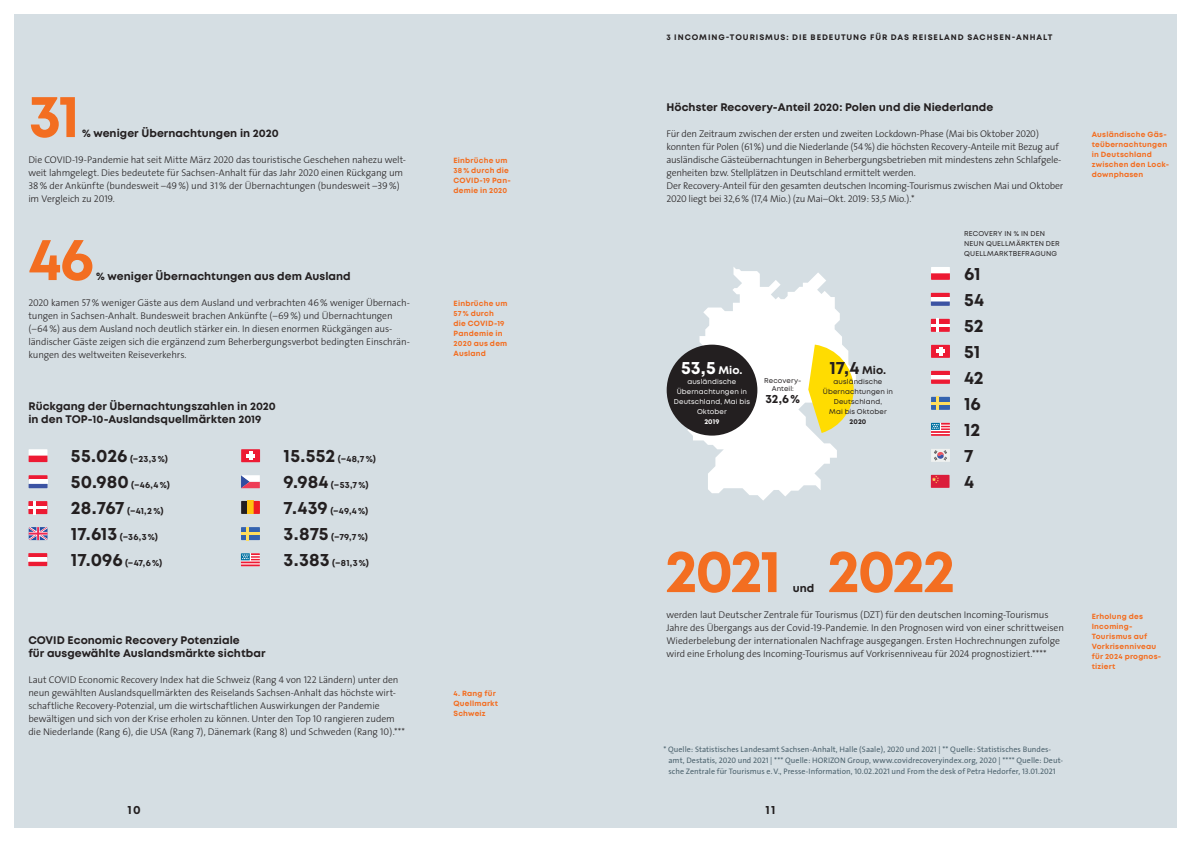
<style>
.page{position:relative;width:1191px;height:842px;background:#fff}
.page>*{position:absolute;margin:0;border:0;box-sizing:border-box;transform-origin:0 0}
.t1{font:700 60px "Mont";letter-spacing:-.05em;color:#f36e21}
.t2{font:700 18px/26px "Mont";letter-spacing:-.005em;color:#231f20}
.t3{font:700 18px "Mont";color:#fff}
.t4{font:700 12px "Mont";color:#231f20}
.t5{font:700 11px/13px "Mont";letter-spacing:.005em;color:#231f20}
.t6{font:300 9.8px/13px "The Sans";letter-spacing:-.01em;color:#231f20}
.t7{font:700 9px "Mont";letter-spacing:.015em;color:#231f20}
.t8{font:8px/11px "The Sans";letter-spacing:.005em;color:#4d636e}
.t9{font:700 8px "Mont";letter-spacing:.115em;color:#231f20}
.t10{font:700 7.5px/10px "Mont";letter-spacing:.03em;color:#f36e21}
.t11{font:7px/10px "Mont";letter-spacing:.02em;color:#231f20;text-align:center}
.t12{font:7px/10px "Mont";letter-spacing:.02em;color:#fff;text-align:center}
.t13{font:700 7px "Mont";color:#fff}
.t14{font:700 7px "Mont";color:#231f20}
.s1{font-family:"The Sans Light Caps";font-weight:400}
.s2{font-size:18px}
.s3{font-size:11px}
.s4{font-family:"The Sans Caps"}
</style>
<div class="page">
<div style="left:14px;top:14px;width:1162px;height:814px;background:#d5dee3"></div>
<svg style="left:683px;top:267px;width:173px;height:234px;fill:#fff"></svg>
<svg style="left:29px;top:475px;width:19px;height:13px"></svg>
<svg style="left:931px;top:293px;width:18px;height:13px"></svg>
<div style="left:241px;top:449px;width:19px;height:13px;background:#ed1a33"></div>
<svg style="left:246px;top:451px;width:9px;height:9px"></svg>
<div style="left:931px;top:345px;width:19px;height:13px;background:#ed1a33"></div>
<svg style="left:936px;top:347px;width:8px;height:9px"></svg>
<div style="left:931px;top:449px;width:19px;height:13px;background:#eff1f0"></div>
<svg style="left:934px;top:450px;width:13px;height:10px"></svg>
<div style="left:931px;top:475px;width:18px;height:13px;background:#db1d3b"></div>
<svg style="left:932px;top:476px;width:6px;height:7px"></svg>
<svg style="left:29px;top:449px;width:18px;height:13px"></svg>
<svg style="left:931px;top:267px;width:19px;height:13px"></svg>
<div style="left:28px;top:501px;width:19px;height:13px;background:#ed1a33"></div>
<svg style="left:34px;top:501px;width:2px;height:13px"></svg>
<hr style="left:28px;top:506px;width:19px;height:3px;background:#fff">
<svg style="left:931px;top:319px;width:18px;height:13px"></svg>
<div style="left:241px;top:527px;width:19px;height:13px;background:#3463af"></div>
<svg style="left:246px;top:527px;width:3px;height:13px"></svg>
<hr style="left:241px;top:532px;width:19px;height:3px;background:#ffde5d">
<svg style="left:931px;top:397px;width:19px;height:13px"></svg>
<svg style="left:241px;top:553px;width:19px;height:13px"></svg>
<svg style="left:931px;top:423px;width:19px;height:13px"></svg>
<div style="left:666px;top:345px;width:91px;height:91px;background:#231f20;border-radius:50%"></div>
<svg style="left:808px;top:345px;width:45px;height:88px"></svg>
<svg style="left:28px;top:553px;width:19px;height:13px"></svg>
<svg style="left:931px;top:371px;width:19px;height:13px"></svg>
<svg style="left:241px;top:501px;width:6px;height:13px"></svg>
<div style="left:247px;top:501px;width:7px;height:13px;background:#fec210"></div>
<svg style="left:254px;top:501px;width:6px;height:13px"></svg>
<svg style="left:241px;top:475px;width:19px;height:13px"></svg>
<svg style="left:29px;top:527px;width:19px;height:13px"></svg>
<h1 class="t1" style="left:28px;top:77px;width:53px">31</h1>
<p class="t5" style="left:82px;top:127px;width:198px">% weniger Übernachtungen in 2020</p>
<p class="t6" style="left:28px;top:153px;width:379px">Die COVID-<span class="s1">19</span>-Pandemie hat seit Mitte März <span class="s1">2020</span> das touristische Geschehen nahezu welt&shy;weit lahmgelegt. Dies bedeutete für Sachsen-Anhalt für das Jahr <span class="s1">2020</span> einen Rückgang um <span class="s1">38</span>% der Ankünfte (bundesweit –<span class="s1">49</span>%) und <span class="s1">31</span>% der Übernachtungen (bundesweit –<span class="s1">39</span>%) im Vergleich zu <span class="s1">2019</span>.</p>
<h1 class="t1" style="left:28px;top:220px;width:67px">46</h1>
<p class="t5" style="left:96px;top:270px;width:256px">% weniger Übernachtungen aus dem Ausland</p>
<p class="t6" style="left:28px;top:296px;width:383px"><span class="s1">2020</span> kamen <span class="s1">57</span>% weniger Gäste aus dem Ausland und verbrachten <span class="s1">46</span>% weniger Übernach&shy;tungen in Sachsen-Anhalt. Bundesweit brachen Ankünfte (–<span class="s1">69</span>%) und Übernachtungen (–<span class="s1">64</span>%) aus dem Ausland noch deutlich stärker ein. In diesen enormen Rückgängen aus&shy;ländischer Gäste zeigen sich die ergänzend zum Beherbergungsverbot bedingten Einschrän&shy;kungen des weltweiten Reiseverkehrs.</p>
<p class="t5" style="left:28px;top:400px;width:249px">Rückgang der Übernachtungszahlen in 2020 in den TOP-10-Auslandsquellmärkten 2019</p>
<p class="t7" style="left:71px;top:453px;width:98px"><span class="s2">55.026</span> (−23,3%)</p>
<p class="t7" style="left:71px;top:479px;width:100px"><span class="s2">50.980</span> (−46,4%)</p>
<p class="t7" style="left:71px;top:505px;width:94px"><span class="s2">28.767</span> (−41,2%)</p>
<p class="t7" style="left:71px;top:531px;width:89px"><span class="s2">17.613</span> (−36,3%)</p>
<p class="t7" style="left:71px;top:557px;width:93px"><span class="s2">17.096</span> (−47,6%)</p>
<p class="t7" style="left:284px;top:453px;width:94px"><span class="s2">15.552</span> (−48,7%)</p>
<p class="t7" style="left:284px;top:479px;width:87px"><span class="s2">9.984</span> (−53,7%)</p>
<p class="t7" style="left:284px;top:505px;width:86px"><span class="s2">7.439</span> (−49,4%)</p>
<p class="t7" style="left:284px;top:531px;width:86px"><span class="s2">3.875</span> (−79,7%)</p>
<p class="t7" style="left:284px;top:557px;width:87px"><span class="s2">3.383</span> (−81,3%)</p>
<p class="t5" style="left:28px;top:634px;width:239px">COVID Economic Recovery Potenziale<br>für ausgewählte Auslandsmärkte sichtbar</p>
<p class="t6" style="left:28px;top:673px;width:378px">Laut COVID Economic Recovery Index hat die Schweiz (Rang <span class="s1">4</span> von <span class="s1">122</span> Ländern) unter den neun gewählten Auslandsquellmärkten des Reiselands Sachsen-Anhalt das höchste wirt&shy;schaftliche Recovery-Potenzial, um die wirtschaftlichen Auswirkungen der Pandemie bewältigen und sich von der Krise erholen zu können. Unter den Top <span class="s1">10</span> rangieren zudem die Niederlande (Rang <span class="s1">6</span>), die USA (Rang <span class="s1">7</span>), Dänemark (Rang <span class="s1">8</span>) und Schweden (Rang <span class="s1">10</span>).***</p>
<p class="t10" style="left:453px;top:156px;width:59px">Einbrüche um<br>38% durch die<br>COVID-19 Pan&shy;demie in 2020</p>
<p class="t10" style="left:453px;top:299px;width:55px">Einbrüche um<br>57% durch die COVID-19<br>Pandemie in<br>2020 aus dem<br>Ausland</p>
<p class="t10" style="left:453px;top:688px;width:46px">4. Rang für<br>Quellmarkt<br>Schweiz</p>
<p class="t9" style="left:666px;top:32px;width:387px">3 INCOMING-TOURISMUS: DIE BEDEUTUNG FÜR DAS REISELAND SACHSEN-ANHALT</p>
<p class="t5" style="left:666px;top:101px;width:328px">Höchster Recovery-Anteil 2020: Polen und die Niederlande</p>
<p class="t6" style="left:666px;top:127px;width:398px">Für den Zeitraum zwischen der ersten und zweiten Lockdown-Phase (Mai bis Oktober <span class="s1">2020</span>) konnten für Polen (<span class="s1">61</span>%) und die Niederlande (<span class="s1">54</span>%) die höchsten Recovery-Anteile mit Bezug auf ausländische Gästeübernachtungen in Beherbergungsbetrieben mit mindestens zehn Schlafgele&shy;genheiten bzw. Stellplätzen in Deutschland ermittelt werden.<br>Der Recovery-Anteil für den gesamten deutschen Incoming-Tourismus zwischen Mai und Oktober <span class="s1">2020</span> liegt bei <span class="s1">32,6</span>% (<span class="s1">17,4</span> Mio.) (zu Mai–Okt. <span class="s1">2019</span>: <span class="s1">53,5</span> Mio.).*</p>
<h2 class="t3" style="left:681px;top:356px;width:63px">53,5 <span class="s3">Mio.</span></h2>
<p class="t12" style="left:674px;top:376px;width:78px">ausländische<br>Übernachtungen in<br>Deutschland, Mai bis<br>Oktober</p>
<p class="t13" style="left:704px;top:417px;width:17px">2019</p>
<p class="t11" style="left:764px;top:376px;width:39px;line-height:8px">Recovery-<br>Anteil:</p>
<p class="t4" style="left:765px;top:390px;width:36px">32,6%</p>
<h2 class="t2" style="left:829px;top:355px;width:58px">17,4 <span class="s3">Mio.</span></h2>
<p class="t11" style="left:823px;top:376px;width:72px">ausländische<br>Übernachtungen in<br>Deutschland,<br>Mai bis Oktober</p>
<p class="t14" style="left:849px;top:417px;width:18px">2020</p>
<p class="t11" style="left:964px;top:229px;width:97px;text-align:left">RECOVERY IN % IN DEN<br>NEUN QUELLMÄRKTEN DER<br>QUELLMARKTBEFRAGUNG</p>
<h2 class="t2" style="left:964px;top:261px;width:22px">61<br>54<br>52<br>51<br>42<br>16<br>12<br>7<br>4</h2>
<h1 class="t1" style="left:665px;top:532px;width:118px">2021</h1>
<p class="t5" style="left:793px;top:582px;width:23px">und</p>
<h1 class="t1" style="left:827px;top:532px;width:130px">2022</h1>
<p class="t6" style="left:666px;top:608px;width:399px">werden laut Deutscher Zentrale für Tourismus (DZT) für den deutschen Incoming-Tourismus Jahre des Übergangs aus der Covid-<span class="s1">19</span>-Pandemie. In den Prognosen wird von einer schrittweisen Wiederbelebung der internationalen Nachfrage ausgegangen. Ersten Hochrechnungen zufolge wird eine Erholung des Incoming-Tourismus auf Vorkrisenniveau für <span class="s1">2024</span> prognostiziert.****</p>
<p class="t8" style="left:668px;top:744px;width:396px;text-indent:-5px">* Quelle: Statistisches Landesamt Sachsen-Anhalt, Halle (Saale), <span class="s4">2020</span> und <span class="s4">2021</span> | ** Quelle: Statistisches Bundes&shy;amt, Destatis, <span class="s4">2020</span> und <span class="s4">2021 |</span> *** Quelle: HORIZON Group, www.covidrecoveryindex.org, <span class="s4">2020</span> | **** Quelle: Deut&shy;sche Zentrale für Tourismus e.V., Presse-Information, <span class="s4">10.02.2021</span> und From the desk of Petra Hedorfer, <span class="s4">13.01.2021</span></p>
<p class="t4" style="left:128px;top:802px;width:15px">10</p>
<p class="t4" style="left:765px;top:802px;width:11px">11</p>
<p class="t10" style="left:1091px;top:130px;width:79px">Ausländische Gäs&shy;teübernachtungen in Deutschland zwischen den Lock&shy;downphasen</p>
<p class="t10" style="left:1091px;top:611px;width:71px">Erholung des<br>Incoming-<br>Tourismus auf<br>Vorkrisenniveau für 2024 prognos&shy;tiziert</p>
</div>
